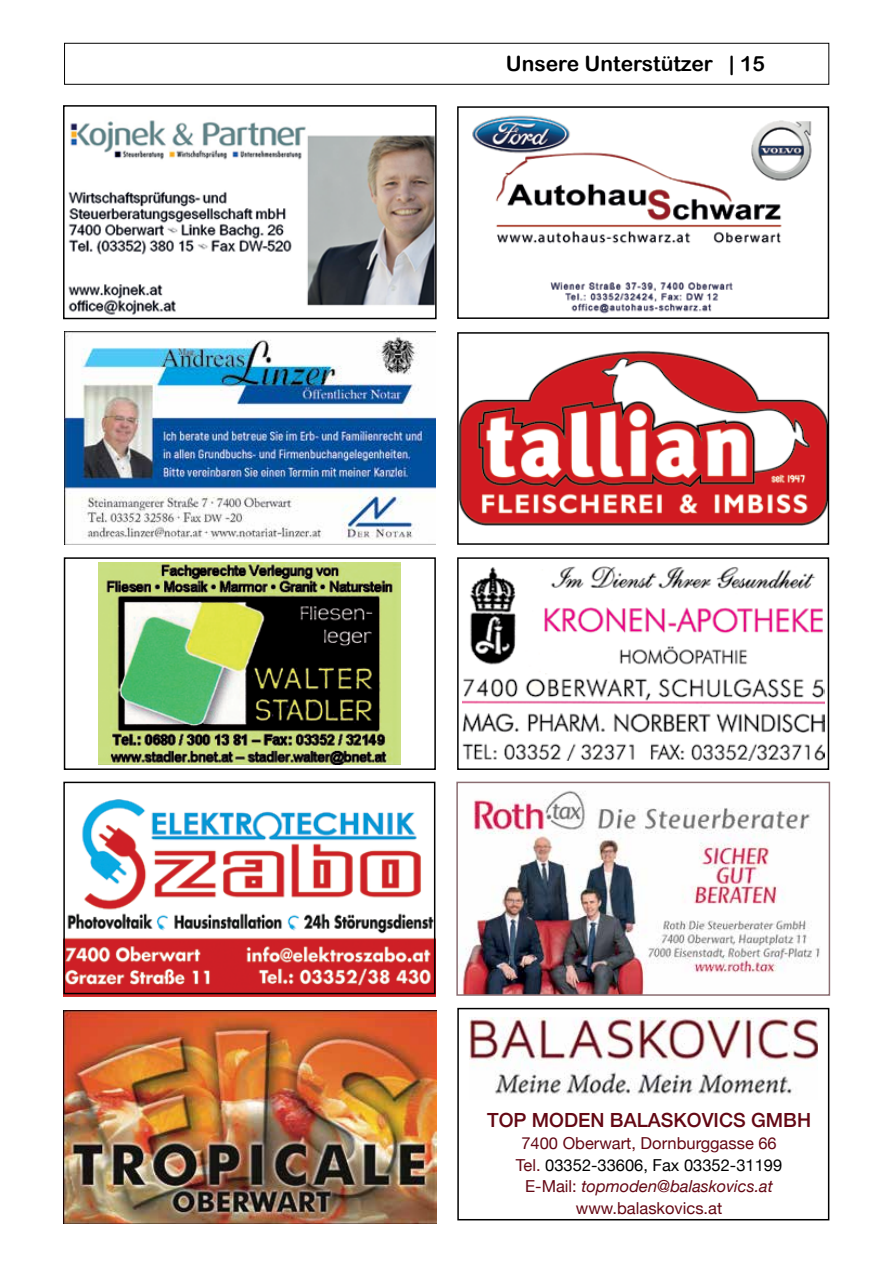
<style>
.page{position:relative;width:893px;height:1263px;background:#fff}
.page>*{position:absolute;margin:0;border:0;box-sizing:border-box;transform-origin:0 0}
.t1{font:21px "Arial Rounded MT Bold";color:#000}
.t2{font:500 19.5px "Helvetica Neue";color:#640814}
.t3{font:16.5px/21.6px "Helvetica Neue";color:#640814;text-align:center}
.s1{color:#000}
.s2{font-style:italic}
</style>
<div class="page">
<div style="left:64px;top:43px;width:765px;height:42px;border:1px solid #000"></div>
<div style="left:64px;top:557px;width:372px;height:213px;border:2px solid #000"></div>
<div style="left:457px;top:557px;width:372px;height:213px;border:2px solid #000"></div>
<div style="left:457px;top:1008px;width:372px;height:212px;border:2px solid #000"></div>
<img style="left:99px;top:562px;width:301px;height:203px">
<img style="left:462px;top:566px;width:362px;height:195px">
<img style="left:460px;top:350px;width:366px;height:176px">
<img style="left:472px;top:115px;width:340px;height:199px">
<div style="left:457px;top:106px;width:372px;height:213px;border:2px solid #000"></div>
<img style="left:469px;top:1017px;width:349px;height:79px">
<div style="left:457px;top:332px;width:372px;height:213px;border:2px solid #000"></div>
<img style="left:68px;top:120px;width:366px;height:195px">
<div style="left:63px;top:105px;width:374px;height:214px;border:2px solid #000"></div>
<img style="left:65px;top:332px;width:370px;height:212px">
<img style="left:64px;top:799px;width:372px;height:197px">
<div style="left:63px;top:782px;width:372px;height:212px;border:2px solid #000"></div>
<img style="left:64px;top:1010px;width:372px;height:213px">
<img style="left:462px;top:790px;width:358px;height:203px">
<div style="left:456px;top:782px;width:374px;height:214px;border:2px solid #8a6d71"></div>
<p class="t1" style="left:506px;top:51px;width:261px">Unsere Unterstützer | 15</p>
<p class="t2" style="left:487px;top:1105px;width:325px">TOP MODEN BALASKOVICS GMBH</p>
<p class="t3" style="left:516px;top:1133px;width:268px">7400 Oberwart, Dornburggasse 66<br>Tel. <span class="s1">03352-33606, Fax 03352-31199<br></span>E-Mail: <span class="s2">topmoden@balaskovics.at </span>www.balaskovics.at</p>
</div>
